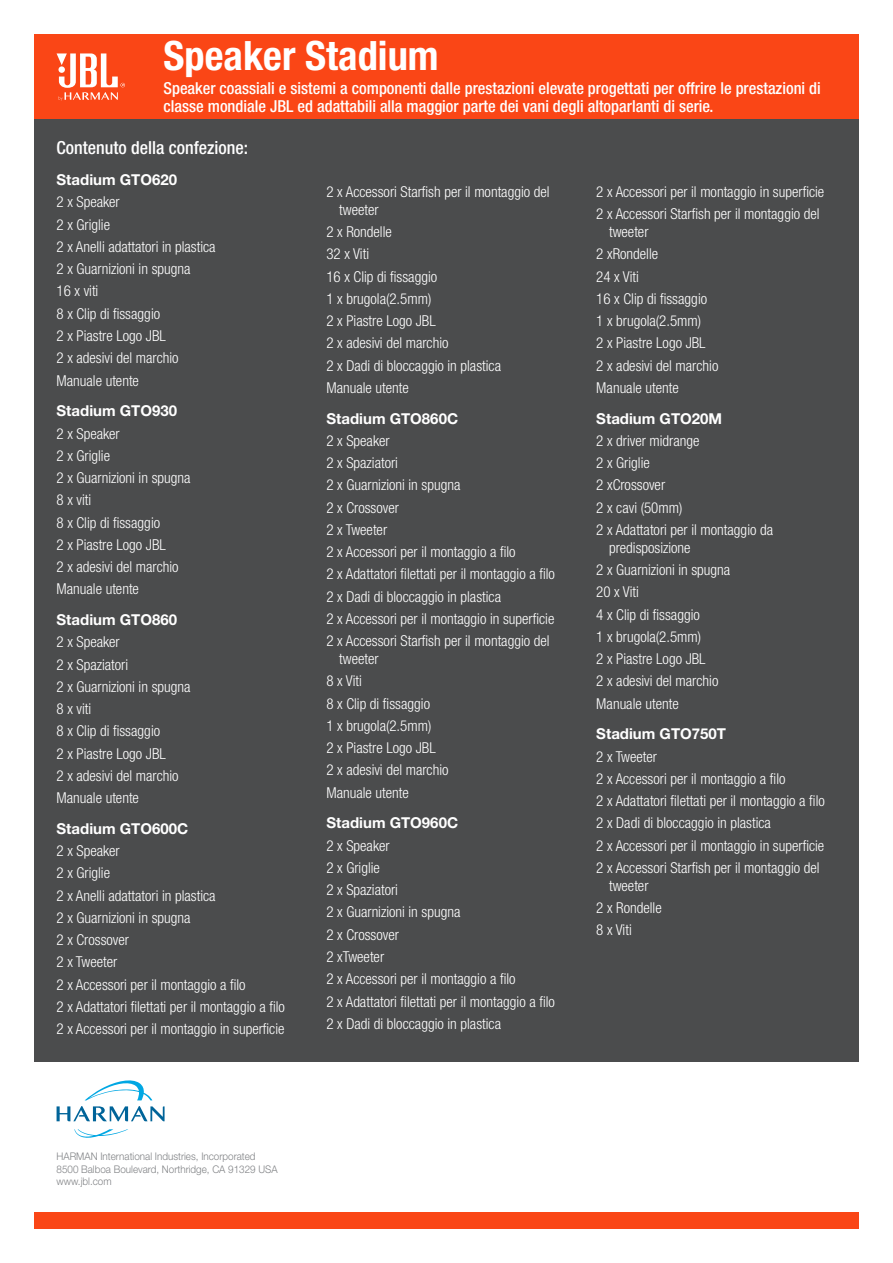
<style>
.page{position:relative;width:893px;height:1263px;background:#fff}
.page>*{position:absolute;margin:0;border:0;box-sizing:border-box;transform-origin:0 0}
.t1{font:700 condensed 40.5px "Helvetica Neue LT Pro";color:#fff}
.t2{font:500 condensed 18px "Helvetica Neue LT Pro";color:#fff}
.t3{font:500 condensed 16.5px/18px "Helvetica Neue LT Pro";color:#fff}
.t4{font:300 condensed 15px/18px "Helvetica Neue LT Pro";color:#fff}
.t5{font:700 15px "Helvetica Neue LT Std";color:#fff}
.t6{font:300 10.5px "Helvetica Neue LT Pro";color:#808285;scale:.94 1}
</style>
<div class="page">
<div style="left:34px;top:34px;width:825px;height:85px;background:#fa4616"></div>
<div style="left:34px;top:1213px;width:825px;height:16px;background:#fa4616"></div>
<svg style="left:57px;top:53px;width:68px;height:48px"></svg>
<svg style="left:85px;top:1080px;width:67px;height:20px"></svg>
<svg style="left:74px;top:1129px;width:54px;height:9px"></svg>
<svg style="left:57px;top:1106px;width:108px;height:15px"></svg>
<div style="left:34px;top:119px;width:825px;height:942px;background:#4b4c4d"></div>
<p class="t1" style="left:163px;top:31px;width:277px">Speaker Stadium</p>
<p class="t3" style="left:163px;top:79px;width:659px">Speaker coassiali e sistemi a componenti dalle prestazioni elevate progettati per offrire le prestazioni di classe mondiale JBL ed adattabili alla maggior parte dei vani degli altoparlanti di serie.</p>
<p class="t2" style="left:57px;top:137px;width:193px">Contenuto della confezione:</p>
<p class="t5" style="left:57px;top:171px;width:122px">Stadium GTO620</p>
<p class="t4" style="left:57px;top:193px;width:65px">2 x Speaker</p>
<p class="t4" style="left:57px;top:215px;width:55px">2 x Griglie</p>
<p class="t4" style="left:57px;top:238px;width:161px">2 x Anelli adattatori in plastica</p>
<p class="t4" style="left:57px;top:260px;width:135px">2 x Guarnizioni in spugna</p>
<p class="t4" style="left:57px;top:282px;width:43px">16 x viti</p>
<p class="t4" style="left:57px;top:304px;width:105px">8 x Clip di fissaggio</p>
<p class="t4" style="left:57px;top:327px;width:111px">2 x Piastre Logo JBL</p>
<p class="t4" style="left:57px;top:349px;width:124px">2 x adesivi del marchio</p>
<p class="t4" style="left:57px;top:371px;width:84px">Manuale utente</p>
<p class="t5" style="left:57px;top:402px;width:122px">Stadium GTO930</p>
<p class="t4" style="left:57px;top:424px;width:65px">2 x Speaker</p>
<p class="t4" style="left:57px;top:446px;width:55px">2 x Griglie</p>
<p class="t4" style="left:57px;top:469px;width:135px">2 x Guarnizioni in spugna</p>
<p class="t4" style="left:57px;top:491px;width:36px">8 x viti</p>
<p class="t4" style="left:57px;top:513px;width:105px">8 x Clip di fissaggio</p>
<p class="t4" style="left:57px;top:535px;width:111px">2 x Piastre Logo JBL</p>
<p class="t4" style="left:57px;top:558px;width:124px">2 x adesivi del marchio</p>
<p class="t4" style="left:57px;top:580px;width:84px">Manuale utente</p>
<p class="t5" style="left:57px;top:610px;width:122px">Stadium GTO860</p>
<p class="t4" style="left:57px;top:633px;width:65px">2 x Speaker</p>
<p class="t4" style="left:57px;top:655px;width:73px">2 x Spaziatori</p>
<p class="t4" style="left:57px;top:677px;width:135px">2 x Guarnizioni in spugna</p>
<p class="t4" style="left:57px;top:700px;width:36px">8 x viti</p>
<p class="t4" style="left:57px;top:722px;width:105px">8 x Clip di fissaggio</p>
<p class="t4" style="left:57px;top:744px;width:111px">2 x Piastre Logo JBL</p>
<p class="t4" style="left:57px;top:766px;width:124px">2 x adesivi del marchio</p>
<p class="t4" style="left:57px;top:789px;width:84px">Manuale utente</p>
<p class="t5" style="left:57px;top:819px;width:133px">Stadium GTO600C</p>
<p class="t4" style="left:57px;top:842px;width:65px">2 x Speaker</p>
<p class="t4" style="left:57px;top:864px;width:55px">2 x Griglie</p>
<p class="t4" style="left:57px;top:886px;width:161px">2 x Anelli adattatori in plastica</p>
<p class="t4" style="left:57px;top:908px;width:135px">2 x Guarnizioni in spugna</p>
<p class="t4" style="left:57px;top:931px;width:74px">2 x Crossover</p>
<p class="t4" style="left:57px;top:953px;width:62px">2 x Tweeter</p>
<p class="t4" style="left:57px;top:975px;width:191px">2 x Accessori per il montaggio a filo</p>
<p class="t4" style="left:57px;top:997px;width:230px">2 x Adattatori filettati per il montaggio a filo</p>
<p class="t4" style="left:57px;top:1020px;width:229px">2 x Accessori per il montaggio in superficie</p>
<p class="t4" style="left:339px;top:182px;width:212px;text-indent:-13px">2 x Accessori Starfish per il montaggio del tweeter</p>
<p class="t4" style="left:326px;top:223px;width:67px">2 x Rondelle</p>
<p class="t4" style="left:326px;top:245px;width:44px">32 x Viti</p>
<p class="t4" style="left:326px;top:267px;width:112px">16 x Clip di fissaggio</p>
<p class="t4" style="left:326px;top:289px;width:106px">1 x brugola(2.5mm)</p>
<p class="t4" style="left:326px;top:312px;width:111px">2 x Piastre Logo JBL</p>
<p class="t4" style="left:326px;top:334px;width:124px">2 x adesivi del marchio</p>
<p class="t4" style="left:326px;top:356px;width:176px">2 x Dadi di bloccaggio in plastica</p>
<p class="t4" style="left:326px;top:378px;width:84px">Manuale utente</p>
<p class="t5" style="left:326px;top:409px;width:133px">Stadium GTO860C</p>
<p class="t4" style="left:326px;top:431px;width:65px">2 x Speaker</p>
<p class="t4" style="left:326px;top:454px;width:73px">2 x Spaziatori</p>
<p class="t4" style="left:326px;top:476px;width:135px">2 x Guarnizioni in spugna</p>
<p class="t4" style="left:326px;top:498px;width:74px">2 x Crossover</p>
<p class="t4" style="left:326px;top:520px;width:62px">2 x Tweeter</p>
<p class="t4" style="left:326px;top:543px;width:191px">2 x Accessori per il montaggio a filo</p>
<p class="t4" style="left:326px;top:565px;width:230px">2 x Adattatori filettati per il montaggio a filo</p>
<p class="t4" style="left:326px;top:587px;width:176px">2 x Dadi di bloccaggio in plastica</p>
<p class="t4" style="left:326px;top:609px;width:229px">2 x Accessori per il montaggio in superficie</p>
<p class="t4" style="left:339px;top:632px;width:212px;text-indent:-13px">2 x Accessori Starfish per il montaggio del tweeter</p>
<p class="t4" style="left:326px;top:672px;width:37px">8 x Viti</p>
<p class="t4" style="left:326px;top:694px;width:105px">8 x Clip di fissaggio</p>
<p class="t4" style="left:326px;top:716px;width:106px">1 x brugola(2.5mm)</p>
<p class="t4" style="left:326px;top:739px;width:111px">2 x Piastre Logo JBL</p>
<p class="t4" style="left:326px;top:761px;width:124px">2 x adesivi del marchio</p>
<p class="t4" style="left:326px;top:783px;width:84px">Manuale utente</p>
<p class="t5" style="left:326px;top:814px;width:133px">Stadium GTO960C</p>
<p class="t4" style="left:326px;top:836px;width:65px">2 x Speaker</p>
<p class="t4" style="left:326px;top:858px;width:55px">2 x Griglie</p>
<p class="t4" style="left:326px;top:881px;width:73px">2 x Spaziatori</p>
<p class="t4" style="left:326px;top:903px;width:135px">2 x Guarnizioni in spugna</p>
<p class="t4" style="left:326px;top:925px;width:74px">2 x Crossover</p>
<p class="t4" style="left:326px;top:947px;width:59px">2 xTweeter</p>
<p class="t4" style="left:326px;top:970px;width:191px">2 x Accessori per il montaggio a filo</p>
<p class="t4" style="left:326px;top:992px;width:230px">2 x Adattatori filettati per il montaggio a filo</p>
<p class="t4" style="left:326px;top:1014px;width:176px">2 x Dadi di bloccaggio in plastica</p>
<p class="t4" style="left:596px;top:182px;width:229px">2 x Accessori per il montaggio in superficie</p>
<p class="t4" style="left:609px;top:205px;width:212px;text-indent:-13px">2 x Accessori Starfish per il montaggio del tweeter</p>
<p class="t4" style="left:596px;top:245px;width:63px">2 xRondelle</p>
<p class="t4" style="left:596px;top:267px;width:44px">24 x Viti</p>
<p class="t4" style="left:596px;top:289px;width:112px">16 x Clip di fissaggio</p>
<p class="t4" style="left:596px;top:312px;width:106px">1 x brugola(2.5mm)</p>
<p class="t4" style="left:596px;top:334px;width:111px">2 x Piastre Logo JBL</p>
<p class="t4" style="left:596px;top:356px;width:124px">2 x adesivi del marchio</p>
<p class="t4" style="left:596px;top:378px;width:84px">Manuale utente</p>
<p class="t5" style="left:596px;top:409px;width:127px">Stadium GTO20M</p>
<p class="t4" style="left:596px;top:431px;width:105px">2 x driver midrange</p>
<p class="t4" style="left:596px;top:454px;width:55px">2 x Griglie</p>
<p class="t4" style="left:596px;top:476px;width:70px">2 xCrossover</p>
<p class="t4" style="left:596px;top:498px;width:88px">2 x cavi (50mm)</p>
<p class="t4" style="left:609px;top:520px;width:166px;text-indent:-13px">2 x Adattatori per il montaggio da predisposizione</p>
<p class="t4" style="left:596px;top:561px;width:135px">2 x Guarnizioni in spugna</p>
<p class="t4" style="left:596px;top:583px;width:44px">20 x Viti</p>
<p class="t4" style="left:596px;top:605px;width:105px">4 x Clip di fissaggio</p>
<p class="t4" style="left:596px;top:627px;width:106px">1 x brugola(2.5mm)</p>
<p class="t4" style="left:596px;top:650px;width:111px">2 x Piastre Logo JBL</p>
<p class="t4" style="left:596px;top:672px;width:124px">2 x adesivi del marchio</p>
<p class="t4" style="left:596px;top:694px;width:84px">Manuale utente</p>
<p class="t5" style="left:596px;top:725px;width:131px">Stadium GTO750T</p>
<p class="t4" style="left:596px;top:747px;width:62px">2 x Tweeter</p>
<p class="t4" style="left:596px;top:769px;width:191px">2 x Accessori per il montaggio a filo</p>
<p class="t4" style="left:596px;top:792px;width:230px">2 x Adattatori filettati per il montaggio a filo</p>
<p class="t4" style="left:596px;top:814px;width:176px">2 x Dadi di bloccaggio in plastica</p>
<p class="t4" style="left:596px;top:836px;width:229px">2 x Accessori per il montaggio in superficie</p>
<p class="t4" style="left:609px;top:858px;width:212px;text-indent:-13px">2 x Accessori Starfish per il montaggio del tweeter</p>
<p class="t4" style="left:596px;top:899px;width:67px">2 x Rondelle</p>
<p class="t4" style="left:596px;top:921px;width:37px">8 x Viti</p>
<p class="t6" style="left:57px;top:1150px;width:213px">HARMAN International Industries, Incorporated</p>
<p class="t6" style="left:57px;top:1162px;width:237px">8500 Balboa Boulevard, Northridge, CA 91329 USA</p>
<p class="t6" style="left:57px;top:1175px;width:60px">www.jbl.com</p>
</div>
